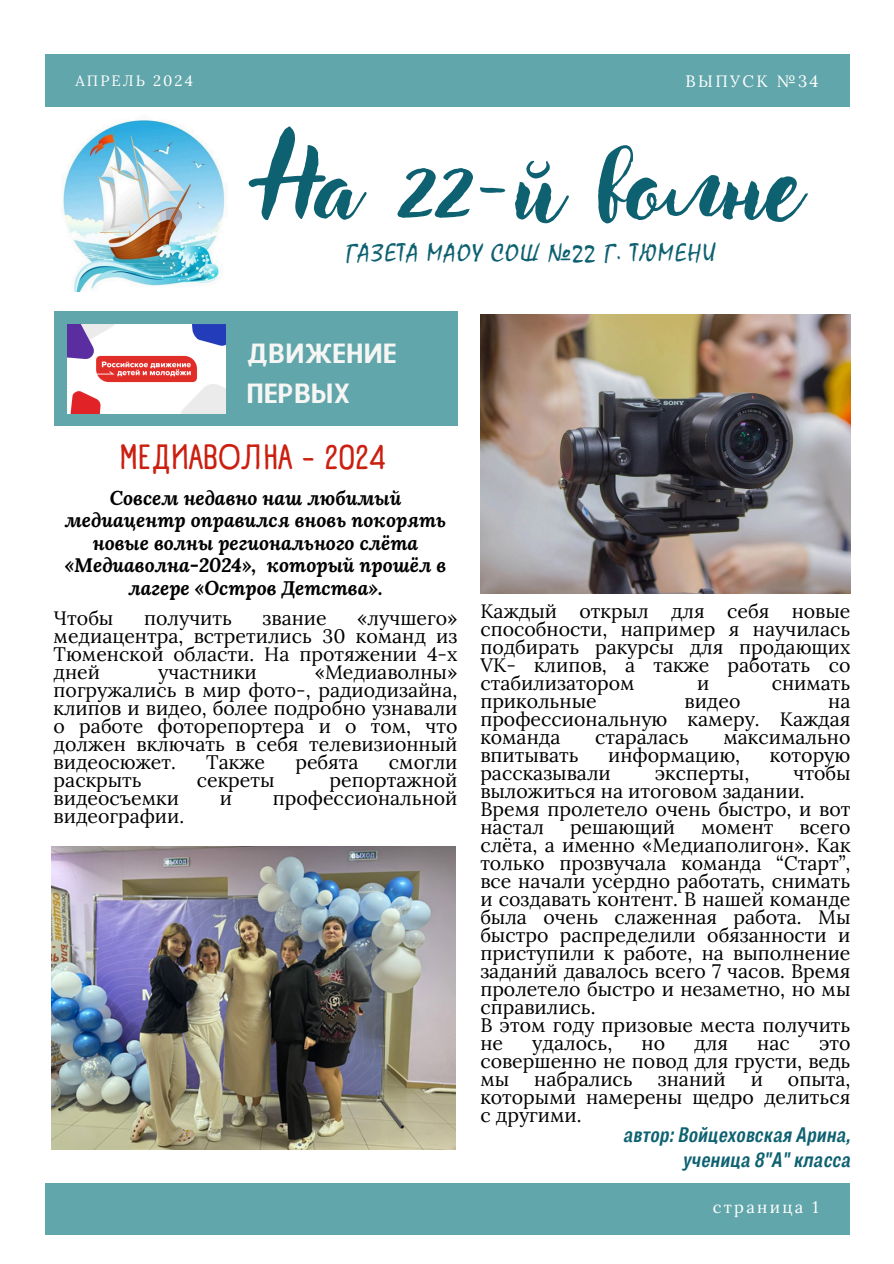
<style>
.page{position:relative;width:894px;height:1264px;background:#fff}
.page>*{position:absolute;margin:0;border:0;box-sizing:border-box;transform-origin:0 0}
.t1{font:97.5px "Adlery Pro Swash";color:#0e6171}
.t2{font:700 34.2px "A Day Without Sun Text";color:#cb1f10}
.t3{font:27px/40.5px "CAT Neuzeit";letter-spacing:.03em;color:#f6f6f4}
.t4{font:21.6px "UKIJ Diwani Yantu";letter-spacing:.08em;color:#0e6171}
.t5{font:italic 700 21px/24.8px "Body Grotesque Slim";letter-spacing:.02em;color:#0e6171;text-align:right}
.t6{font:19.5px/18px "Lora";color:#000;text-align:justify}
.t7{font:italic 700 19.5px/22.5px "Lora";color:#000;text-align:center}
.t8{font:16.5px "Lora";letter-spacing:.14em;color:#fff}
.t9{font:15px "Lora";letter-spacing:.14em;color:#fff}
</style>
<div class="page">
<div style="left:45px;top:54px;width:804px;height:52px;background:#61a6ab"></div>
<img style="left:63px;top:119px;width:162px;height:172px">
<div style="left:45px;top:1183px;width:804px;height:51px;background:#61a6ab"></div>
<div style="left:54px;top:312px;width:403px;height:113px;background:#61a6ab"></div>
<img style="left:68px;top:324px;width:157px;height:89px">
<img style="left:51px;top:847px;width:404px;height:302px">
<img style="left:480px;top:314px;width:370px;height:279px">
<h3 class="t9" style="left:75px;top:70px;width:119px">АПРЕЛЬ 2024</h3>
<h1 class="t8" style="left:685px;top:70px;width:134px">ВЫПУСК №34</h1>
<h4 class="t1" style="left:260px;top:138px;width:542px">На 22-й волне</h4>
<p class="t4" style="left:346px;top:241px;width:371px">ГАЗЕТА МАОУ СОШ №22 Г. ТЮМЕНИ</p>
<h5 class="t3" style="left:247px;top:332px;width:151px">ДВИЖЕНИЕ<br>ПЕРВЫХ</h5>
<h6 class="t2" style="left:120px;top:436px;width:268px">МЕДИАВОЛНА - 2024</h6>
<p class="t7" style="left:65px;top:486px;width:383px">Совсем недавно наш любимый медиацентр оправился вновь покорять новые волны регионального слёта «Медиаволна-2024», который прошёл в лагере «Остров Детства».</p>
<h6 class="t6" style="left:54px;top:609px;width:61px">Чтобы</h6>
<h6 class="t6" style="left:144px;top:609px;width:89px">получить</h6>
<h6 class="t6" style="left:262px;top:609px;width:66px">звание</h6>
<h6 class="t6" style="left:54px;top:609px;width:405px;text-indent:303px">«лучшего» медиацентра, встретились 30 команд из Тюменской области. На протяжении 4-х дней</h6>
<h6 class="t6" style="left:54px;top:663px;width:405px;text-indent:261px">«Медиаволны» погружались в мир фото-, радиодизайна, клипов и видео, более подробно узнавали о работе фоторепортера и о том, что должен включать в себя телевизионный видеосюжет.</h6>
<h6 class="t6" style="left:158px;top:663px;width:100px">участники</h6>
<h6 class="t6" style="left:206px;top:753px;width:60px">Также</h6>
<h6 class="t6" style="left:295px;top:753px;width:65px">ребята</h6>
<h6 class="t6" style="left:389px;top:753px;width:70px">смогли</h6>
<h6 class="t6" style="left:54px;top:771px;width:90px">раскрыть</h6>
<h6 class="t6" style="left:197px;top:771px;width:79px">секреты</h6>
<h6 class="t6" style="left:329px;top:771px;width:129px">репортажной</h6>
<h6 class="t6" style="left:54px;top:789px;width:127px">видеосъемки</h6>
<h6 class="t6" style="left:220px;top:789px;width:14px">и</h6>
<h6 class="t6" style="left:273px;top:789px;width:186px">профессиональной</h6>
<h6 class="t6" style="left:54px;top:807px;width:132px">видеографии.</h6>
<p class="t6" style="left:480px;top:602px;width:371px">Каждый открыл для себя новые способности, например я научилась подбирать ракурсы для продающих VK- клипов, а также работать со стабилизатором</p>
<p class="t6" style="left:696px;top:674px;width:14px">и</p>
<p class="t6" style="left:771px;top:674px;width:80px">снимать</p>
<p class="t6" style="left:480px;top:692px;width:371px;text-indent:348px">на профессиональную камеру. Каждая команда</p>
<p class="t6" style="left:480px;top:692px;width:118px">прикольные</p>
<p class="t6" style="left:684px;top:692px;width:57px">видео</p>
<p class="t6" style="left:595px;top:728px;width:95px">старалась</p>
<p class="t6" style="left:723px;top:728px;width:128px">максимально</p>
<p class="t6" style="left:480px;top:746px;width:100px">впитывать</p>
<p class="t6" style="left:608px;top:746px;width:133px">информацию,</p>
<p class="t6" style="left:769px;top:746px;width:82px">которую</p>
<p class="t6" style="left:480px;top:764px;width:132px">рассказывали</p>
<p class="t6" style="left:654px;top:764px;width:96px">эксперты,</p>
<p class="t6" style="left:480px;top:764px;width:371px;text-align:left;text-indent:313px">чтобы выложиться на итоговом задании.<br>Время пролетело очень быстро, и вот настал</p>
<p class="t6" style="left:570px;top:818px;width:107px">решающий</p>
<p class="t6" style="left:700px;top:818px;width:74px">момент</p>
<p class="t6" style="left:480px;top:818px;width:371px;text-align:left;text-indent:319px">всего слёта, а именно «Медиаполигон». Как только прозвучала команда “Старт”, все начали усердно работать, снимать и создавать контент. В нашей команде была очень слаженная работа. Мы быстро распределили обязанности и приступили к работе, на выполнение заданий давалось всего 7 часов. Время пролетело быстро и незаметно, но мы справились.<br>В этом году призовые места получить не</p>
<p class="t6" style="left:480px;top:1034px;width:371px;text-indent:338px">это совершенно не повод для грусти, ведь мы</p>
<p class="t6" style="left:532px;top:1034px;width:82px">удалось,</p>
<p class="t6" style="left:641px;top:1034px;width:25px">но</p>
<p class="t6" style="left:694px;top:1034px;width:35px">для</p>
<p class="t6" style="left:757px;top:1034px;width:34px">нас</p>
<p class="t6" style="left:534px;top:1070px;width:100px">набрались</p>
<p class="t6" style="left:657px;top:1070px;width:69px">знаний</p>
<p class="t6" style="left:750px;top:1070px;width:14px">и</p>
<p class="t6" style="left:480px;top:1070px;width:371px;text-indent:307px">опыта, которыми намерены щедро делиться с другими.</p>
<h2 class="t5" style="left:623px;top:1124px;width:228px">автор: Войцеховская Арина, ученица 8"А" класса</h2>
<p class="t8" style="left:712px;top:1196px;width:107px">страница 1</p>
</div>
